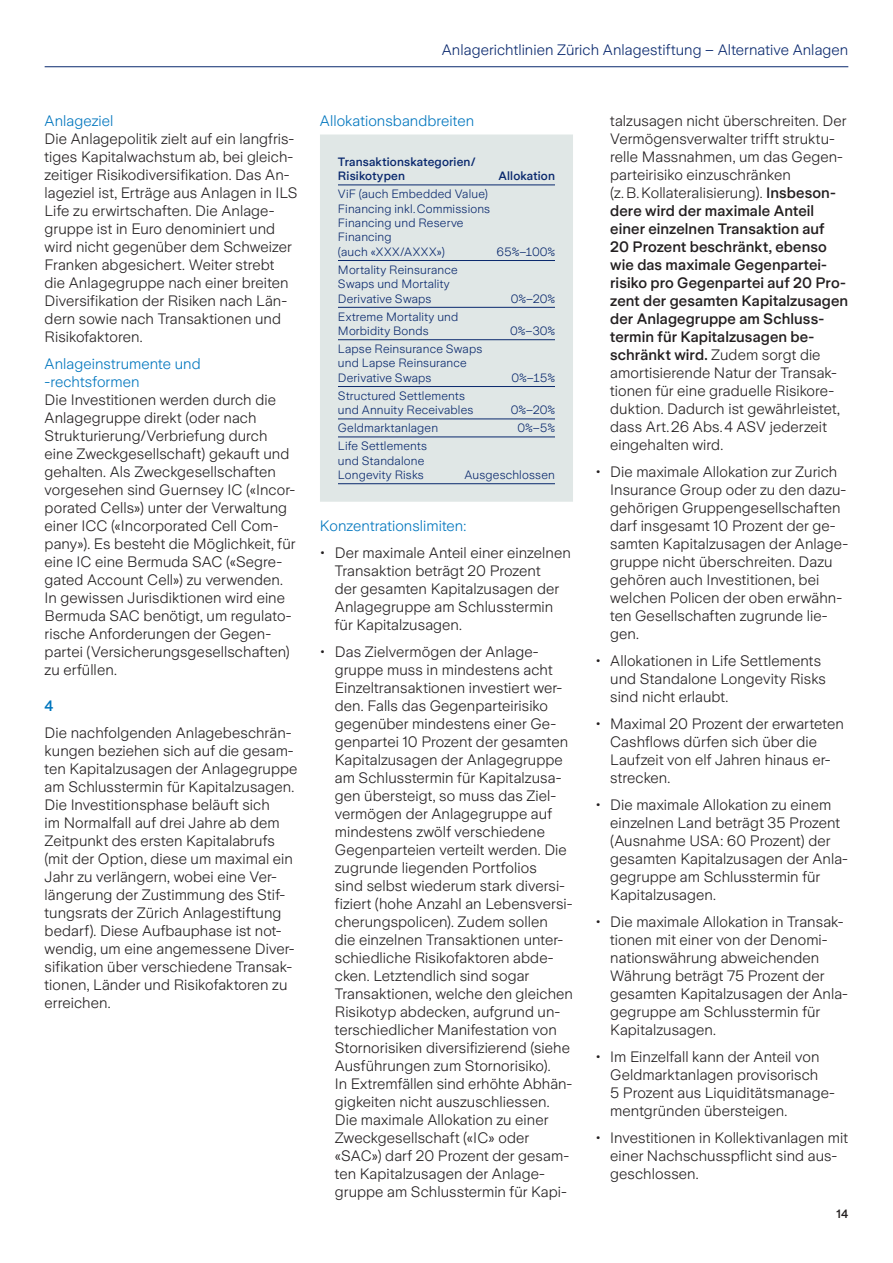
<style>
.page{position:relative;width:893px;height:1263px;background:#fff}
.page>*{position:absolute;margin:0;border:0;box-sizing:border-box;transform-origin:0 0}
.t1{font:300 15px/18px "Zurich Sans";letter-spacing:.005em;color:#231f20}
.t2{font:300 15px/18px "Zurich Sans";letter-spacing:.005em;color:#0076be}
.t3{font:300 15px "Zurich Sans";letter-spacing:.005em;color:#09286d}
.t4{font:500 15px "Zurich Sans";color:#0076be}
.t5{font:300 12px/14.4px "Zurich Sans";letter-spacing:.015em;color:#09286d}
.t6{font:500 12px/14.4px "Zurich Sans";letter-spacing:.015em;color:#09286d}
.t7{font:500 12px "Zurich Sans";color:#231f20}
.s1{font-weight:500}
</style>
<div class="page">
<hr style="left:45px;top:66px;width:803px;height:1px;background:#09286d">
<div style="left:320px;top:134px;width:253px;height:368px;background:#e0e7e6"></div>
<hr style="left:338px;top:185px;width:217px;height:1px;background:#09286d">
<hr style="left:338px;top:260px;width:217px;height:1px;background:#09286d">
<hr style="left:338px;top:307px;width:217px;height:1px;background:#09286d">
<hr style="left:338px;top:339px;width:217px;height:1px;background:#09286d">
<hr style="left:338px;top:386px;width:217px;height:1px;background:#09286d">
<hr style="left:338px;top:419px;width:217px;height:1px;background:#09286d">
<hr style="left:338px;top:436px;width:217px;height:1px;background:#09286d">
<hr style="left:338px;top:483px;width:217px;height:1px;background:#09286d">
<p class="t2" style="left:45px;top:112px;width:70px">Anlageziel</p>
<p class="t1" style="left:45px;top:130px;width:254px">Die Anlagepolitik zielt auf ein langfris&shy;tiges Kapitalwachstum ab, bei gleich&shy;zeitiger Risikodiversifikation. Das An&shy;lageziel ist, Erträge aus Anlagen in ILS Life zu erwirtschaften. Die Anlage&shy;gruppe ist in Euro denominiert und wird nicht gegenüber dem Schweizer Franken abgesichert. Weiter strebt die Anlagegruppe nach einer breiten Diversifikation der Risiken nach Län&shy;dern sowie nach Transaktionen und Risikofaktoren.</p>
<p class="t2" style="left:45px;top:355px;width:158px">Anlageinstrumente und -rechtsformen</p>
<p class="t1" style="left:45px;top:391px;width:252px">Die Investitionen werden durch die Anlagegruppe direkt (oder nach Strukturierung/Verbriefung durch eine Zweckgesellschaft) gekauft und gehalten. Als Zweckgesellschaften vorgesehen sind Guernsey IC («Incor&shy;porated Cells») unter der Verwaltung einer ICC («Incorporated Cell Com&shy;pany»). Es besteht die Möglichkeit, für eine IC eine Bermuda SAC («Segre&shy;gated Account Cell») zu verwenden.<br>In gewissen Jurisdiktionen wird eine Bermuda SAC benötigt, um regulato&shy;rische Anforderungen der Gegen&shy;partei (Versicherungsgesellschaften) zu erfüllen.</p>
<p class="t4" style="left:45px;top:697px;width:10px">4</p>
<p class="t1" style="left:45px;top:724px;width:254px">Die nachfolgenden Anlagebeschrän&shy;kungen beziehen sich auf die gesam&shy;ten Kapitalzusagen der Anlagegruppe am Schlusstermin für Kapitalzusagen.<br>Die Investitionsphase beläuft sich<br>im Normalfall auf drei Jahre ab dem Zeitpunkt des ersten Kapitalabrufs (mit der Option, diese um maximal ein Jahr zu verlängern, wobei eine Ver&shy;längerung der Zustimmung des Stif&shy;tungsrats der Zürich Anlagestiftung bedarf). Diese Aufbauphase ist not&shy;wendig, um eine angemessene Diver&shy;sifikation über verschiedene Transak&shy;tionen, Länder und Risikofaktoren zu erreichen.</p>
<p class="t3" style="left:442px;top:42px;width:408px">Anlagerichtlinien Zürich Anlagestiftung – Alternative Anlagen</p>
<p class="t2" style="left:320px;top:112px;width:156px">Allokationsbandbreiten</p>
<p class="t6" style="left:338px;top:155px;width:139px">Transaktionskategorien/<br>Risikotypen</p>
<p class="t6" style="left:498px;top:169px;width:58px">Allokation</p>
<p class="t5" style="left:338px;top:187px;width:154px">ViF (auch Embedded Value)<br>Financing inkl.Commissions<br>Financing und Reserve<br>Financing<br>(auch «XXX/AXXX»)</p>
<p class="t5" style="left:497px;top:245px;width:60px">65%–100%</p>
<p class="t5" style="left:338px;top:263px;width:121px">Mortality Reinsurance<br>Swaps und Mortality<br>Derivative Swaps</p>
<p class="t5" style="left:338px;top:309px;width:122px">Extreme Mortality und<br>Morbidity Bonds</p>
<p class="t5" style="left:338px;top:342px;width:146px">Lapse Reinsurance Swaps und Lapse Reinsurance<br>Derivative Swaps</p>
<p class="t5" style="left:338px;top:389px;width:137px">Structured Settlements und Annuity Receivables</p>
<p class="t5" style="left:511px;top:291px;width:45px">0%–20%</p>
<p class="t5" style="left:510px;top:324px;width:46px">0%–30%</p>
<p class="t5" style="left:512px;top:371px;width:45px">0%–15%</p>
<p class="t5" style="left:511px;top:403px;width:45px">0%–20%</p>
<p class="t5" style="left:338px;top:421px;width:102px">Geldmarktanlagen</p>
<p class="t5" style="left:518px;top:421px;width:39px">0%–5%</p>
<p class="t5" style="left:338px;top:439px;width:91px">Life Settlements und Standalone<br>Longevity Risks</p>
<p class="t5" style="left:464px;top:468px;width:92px">Ausgeschlossen</p>
<p class="t2" style="left:320px;top:517px;width:148px">Konzentrationslimiten:</p>
<p class="t1" style="left:335px;top:544px;width:237px;text-indent:-15px">• Der maximale Anteil einer einzelnen<br>Transaktion beträgt 20 Prozent<br>der gesamten Kapitalzusagen der<br>Anlagegruppe am Schlusstermin für Kapitalzusagen.</p>
<p class="t1" style="left:335px;top:643px;width:240px;text-indent:-15px">• Das Zielvermögen der Anlage&shy;gruppe muss in mindestens acht Einzeltransaktionen investiert wer&shy;den. Falls das Gegenparteirisiko gegenüber mindestens einer Ge&shy;genpartei 10 Prozent der gesamten Kapitalzusagen der Anlagegruppe am Schlusstermin für Kapitalzusa&shy;gen übersteigt, so muss das Ziel&shy;vermögen der Anlagegruppe auf mindestens zwölf verschiedene Gegenparteien verteilt werden. Die zugrunde liegenden Portfolios<br>sind selbst wiederum stark diversi&shy;fiziert (hohe Anzahl an Lebensversi&shy;cherungspolicen). Zudem sollen<br>die einzelnen Transaktionen unter&shy;schiedliche Risikofaktoren abde&shy;cken. Letztendlich sind sogar Transaktionen, welche den gleichen Risikotyp abdecken, aufgrund un&shy;terschiedlicher Manifestation von Stornorisiken diversifizierend (siehe Ausführungen zum Stornorisiko).<br>In Extremfällen sind erhöhte Abhän&shy;gigkeiten nicht auszuschliessen.<br>Die maximale Allokation zu einer Zweckgesellschaft («IC» oder «SAC») darf 20 Prozent der gesam&shy;ten Kapitalzusagen der Anlage&shy;gruppe am Schlusstermin für Kapi-</p>
<p class="t1" style="left:610px;top:112px;width:240px">talzusagen nicht überschreiten. Der<br>Vermögensverwalter trifft struktu&shy;relle Massnahmen, um das Gegen&shy;parteirisiko einzuschränken (z.B.Kollateralisierung). <span class="s1">Insbeson&shy;dere wird der maximale Anteil einer einzelnen Transaktion auf<br>20 Prozent beschränkt, ebenso wie das maximale Gegenpartei&shy;risiko pro Gegenpartei auf 20 Pro&shy;zent der gesamten Kapitalzusagen der Anlagegruppe am Schluss&shy;termin für Kapitalzusagen be&shy;schränkt wird.</span> Zudem sorgt die amortisierende Natur der Transak&shy;tionen für eine graduelle Risikore&shy;duktion. Dadurch ist gewährleistet, dass Art.26 Abs.4 ASV jederzeit eingehalten wird.</p>
<p class="t1" style="left:610px;top:463px;width:239px;text-indent:-15px">• Die maximale Allokation zur Zurich<br>Insurance Group oder zu den dazu&shy;gehörigen Gruppengesellschaften darf insgesamt 10 Prozent der ge&shy;samten Kapitalzusagen der Anlage&shy;gruppe nicht überschreiten. Dazu gehören auch Investitionen, bei welchen Policen der oben erwähn&shy;ten Gesellschaften zugrunde lie&shy;gen.</p>
<p class="t1" style="left:610px;top:652px;width:217px;text-indent:-15px">• Allokationen in Life Settlements und Standalone Longevity Risks sind nicht erlaubt.</p>
<p class="t1" style="left:610px;top:715px;width:235px;text-indent:-15px">• Maximal 20 Prozent der erwarteten<br>Cashflows dürfen sich über die<br>Laufzeit von elf Jahren hinaus er&shy;strecken.</p>
<p class="t1" style="left:610px;top:796px;width:239px;text-indent:-15px">• Die maximale Allokation zu einem einzelnen Land beträgt 35 Prozent (Ausnahme USA: 60 Prozent) der gesamten Kapitalzusagen der Anla&shy;gegruppe am Schlusstermin für<br>Kapitalzusagen.</p>
<p class="t1" style="left:610px;top:913px;width:239px;text-indent:-15px">• Die maximale Allokation in Transak&shy;tionen mit einer von der Denomi&shy;nationswährung abweichenden<br>Währung beträgt 75 Prozent der gesamten Kapitalzusagen der Anla&shy;gegruppe am Schlusstermin für<br>Kapitalzusagen.</p>
<p class="t1" style="left:610px;top:1048px;width:226px;text-indent:-15px">• Im Einzelfall kann der Anteil von<br>Geldmarktanlagen provisorisch<br>5 Prozent aus Liquiditätsmanage&shy;mentgründen übersteigen.</p>
<p class="t1" style="left:610px;top:1129px;width:239px;text-indent:-15px">• Investitionen in Kollektivanlagen mit einer Nachschusspflicht sind aus&shy;geschlossen.</p>
<p class="t7" style="left:836px;top:1208px;width:13px">14</p>
</div>
